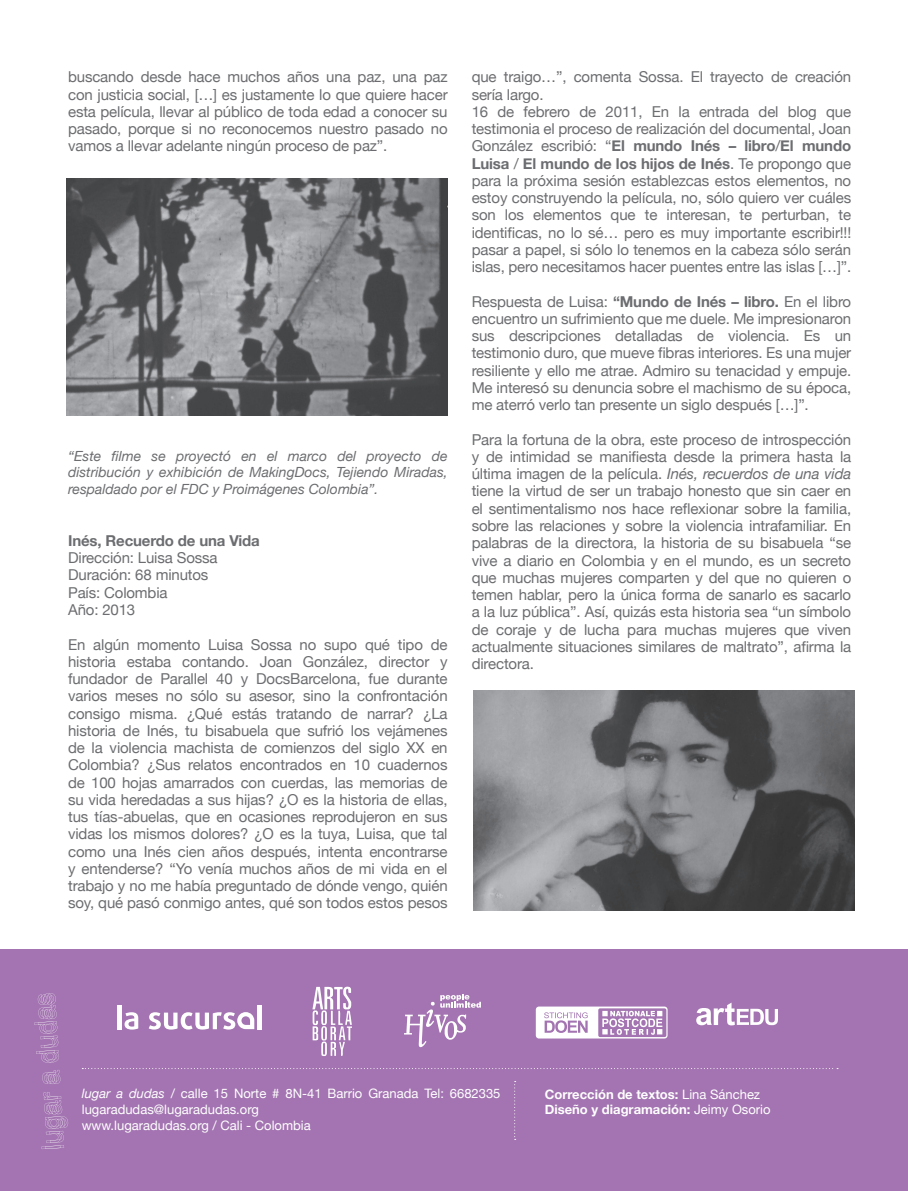
<style>
.page{position:relative;width:908px;height:1191px;background:#fff}
.page>*{position:absolute;margin:0;border:0;box-sizing:border-box;transform-origin:0 0}
.t1{font:15px/17.2px "Helvetica Neue";letter-spacing:-.01em;color:#6c6d70;text-align:justify}
.t2{font:700 15px "Helvetica Neue";letter-spacing:-.01em;color:#6c6d70}
.t3{font:italic 14px/16.6px "Helvetica Neue";color:#6c6d70;text-align:justify}
.t4{font:13px/15.6px "Helvetica Neue";color:#fff}
.t5{font:700 13px "Helvetica Neue";color:#fff}
.s1{font-weight:700}
.s2{font-style:italic}
.s3{font-weight:400}
</style>
<div class="page">
<div style="left:0;top:950px;width:907px;height:241px;background:#a374b1"></div>
<svg style="left:82px;top:1068px;width:755px;height:1px"></svg>
<svg style="left:514px;top:1081px;width:1px;height:56px"></svg>
<svg style="left:42px;top:1092px;width:26px;height:57px"></svg>
<svg style="left:34px;top:993px;width:25px;height:69px"></svg>
<svg style="left:42px;top:1070px;width:18px;height:14px"></svg>
<svg style="left:404px;top:994px;width:76px;height:53px"></svg>
<svg style="left:312px;top:986px;width:40px;height:70px"></svg>
<svg style="left:535px;top:1006px;width:132px;height:32px"></svg>
<svg style="left:696px;top:1002px;width:81px;height:23px"></svg>
<hr style="left:117px;top:1005px;width:4px;height:24px;background:#fff">
<svg style="left:124px;top:1012px;width:14px;height:17px"></svg>
<hr style="left:257px;top:1005px;width:4px;height:24px;background:#fff">
<svg style="left:149px;top:1012px;width:105px;height:17px"></svg>
<img style="left:67px;top:179px;width:380px;height:236px">
<img style="left:473px;top:690px;width:380px;height:220px">
<p class="t1" style="left:68px;top:68px;width:381px">buscando desde hace muchos años una paz, una paz con justicia social, […] es justamente lo que quiere hacer esta película, llevar al público de toda edad a conocer su pasado, porque si no reconocemos nuestro pasado no vamos a llevar adelante ningún proceso de paz”.</p>
<p class="t3" style="left:68px;top:447px;width:381px">“Este filme se proyectó en el marco del proyecto de distribución y exhibición de MakingDocs, Tejiendo Miradas, respaldado por el FDC y Proimágenes Colombia”.</p>
<p class="t2" style="left:68px;top:531px;width:193px">Inés, Recuerdo de una Vida</p>
<p class="t1" style="left:68px;top:549px;width:151px">Dirección: Luisa Sossa</p>
<p class="t1" style="left:68px;top:566px;width:142px">Duración: 68 minutos</p>
<p class="t1" style="left:68px;top:583px;width:101px">País: Colombia</p>
<p class="t1" style="left:68px;top:601px;width:69px">Año: 2013</p>
<p class="t1" style="left:68px;top:635px;width:381px">En algún momento Luisa Sossa no supo qué tipo de historia estaba contando. Joan González, director y fundador de Parallel 40 y DocsBarcelona, fue durante varios meses no sólo su asesor, sino la confrontación consigo misma. ¿Qué estás tratando de narrar? ¿La historia de Inés, tu bisabuela que sufrió los vejámenes de la violencia machista de comienzos del siglo XX en Colombia? ¿Sus relatos encontrados en 10 cuadernos de 100 hojas amarrados con cuerdas, las memorias de su vida heredadas a sus hijas? ¿O es la historia de ellas, tus tías-abuelas, que en ocasiones reprodujeron en sus vidas los mismos dolores? ¿O es la tuya, Luisa, que tal como una Inés cien años después, intenta encontrarse y entenderse? “Yo venía muchos años de mi vida en el trabajo y no me había preguntado de dónde vengo, quién soy, qué pasó conmigo antes, qué son todos estos pesos</p>
<p class="t1" style="left:471px;top:68px;width:381px">que traigo…”, comenta Sossa. El trayecto de creación sería largo.</p>
<p class="t1" style="left:471px;top:103px;width:381px">16 de febrero de 2011, En la entrada del blog que testimonia el proceso de realización del documental, Joan González escribió: “<span class="s1">El mundo Inés – libro</span>/<span class="s1">El mundo Luisa</span> / <span class="s1">El mundo de los hijos de Inés</span>. Te propongo que para la próxima sesión establezcas estos elementos, no estoy construyendo la película, no, sólo quiero ver cuáles son los elementos que te interesan, te perturban, te identificas, no lo sé… pero es muy importante escribir!!! pasar a papel, si sólo lo tenemos en la cabeza sólo serán islas, pero necesitamos hacer puentes entre las islas […]”.</p>
<p class="t1" style="left:471px;top:292px;width:381px">Respuesta de Luisa: <span class="s1">“Mundo de Inés – libro.</span> En el libro encuentro un sufrimiento que me duele. Me impresionaron sus descripciones detalladas de violencia. Es un testimonio duro, que mueve fibras interiores. Es una mujer resiliente y ello me atrae. Admiro su tenacidad y empuje.<br>Me interesó su denuncia sobre el machismo de su época, me aterró verlo tan presente un siglo después […]”.</p>
<p class="t1" style="left:471px;top:430px;width:381px">Para la fortuna de la obra, este proceso de introspección y de intimidad se manifiesta desde la primera hasta la última imagen de la película. <span class="s2">Inés, recuerdos de una vida </span>tiene la virtud de ser un trabajo honesto que sin caer en el sentimentalismo nos hace reflexionar sobre la familia, sobre las relaciones y sobre la violencia intrafamiliar. En palabras de la directora, la historia de su bisabuela “se vive a diario en Colombia y en el mundo, es un secreto que muchas mujeres comparten y del que no quieren o temen hablar, pero la única forma de sanarlo es sacarlo a la luz pública”. Así, quizás esta historia sea “un símbolo de coraje y de lucha para muchas mujeres que viven actualmente situaciones similares de maltrato”, afirma la directora.</p>
<p class="t4" style="left:82px;top:1085px;width:420px"><span class="s2">lugar a dudas</span> / calle 15 Norte # 8N-41 Barrio Granada Tel: 6682335 lugaradudas@lugaradudas.org</p>
<p class="t4" style="left:82px;top:1117px;width:230px">www.lugaradudas.org / Cali - Colombia</p>
<p class="t5" style="left:544px;top:1086px;width:217px">Corrección de textos: <span class="s3">Lina Sánchez</span></p>
<p class="t5" style="left:544px;top:1101px;width:227px">Diseño y diagramación: <span class="s3">Jeimy Osorio</span></p>
</div>
